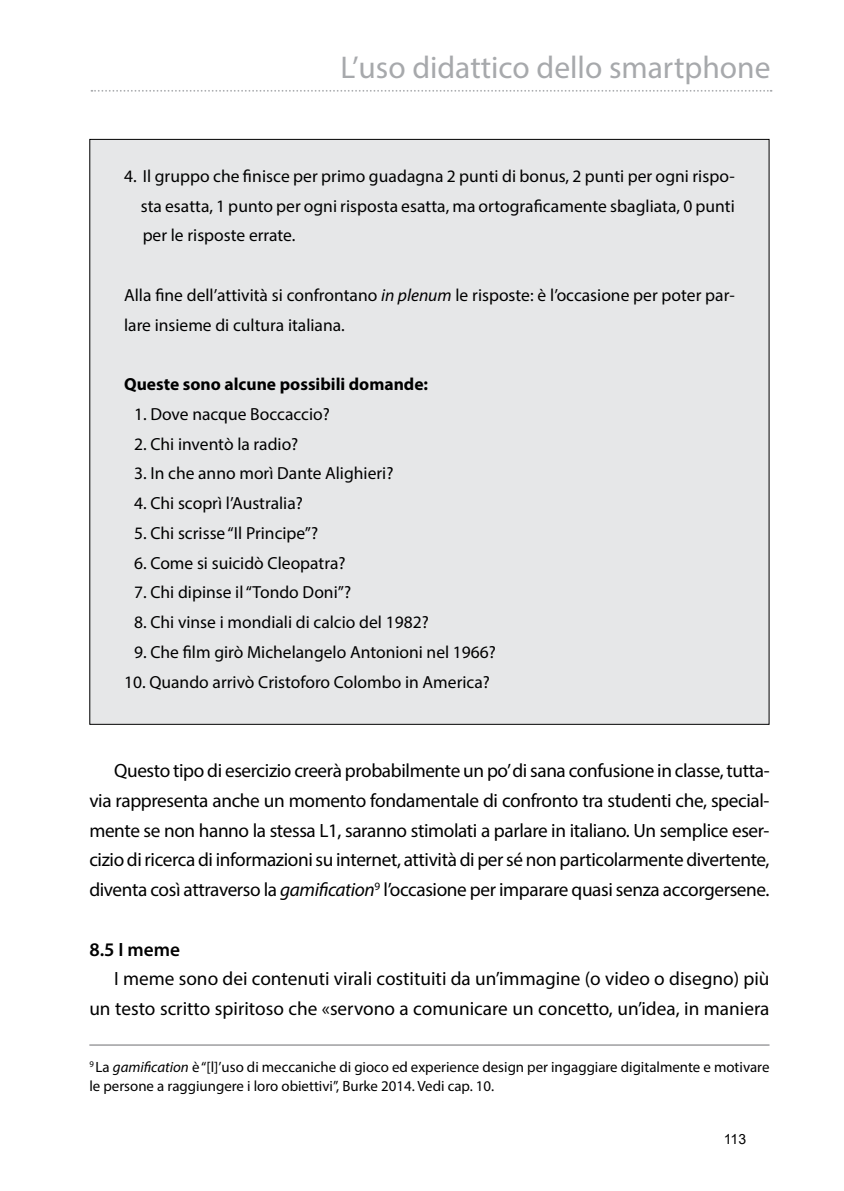
<style>
.page{position:relative;width:844px;height:1191px;background:#fff}
.page>*{position:absolute;margin:0;border:0;box-sizing:border-box;transform-origin:0 0}
.t1{font:31.5px "Myriad Pro";color:#a7a9ac}
.t2{font:19.25px/29.8px "Myriad Pro";color:#000;text-align:justify}
.t3{font:600 19.25px "Myriad Pro";color:#000}
.t4{font:17.5px/29.8px "Myriad Pro";color:#000;text-align:justify}
.t5{font:700 17.5px "Myriad Pro";color:#000}
.t6{font:14.88px/19.2px "Myriad Pro";color:#000}
.t7{font:14px "Arial";color:#000}
.s1{font-style:italic}
</style>
<div class="page">
<div style="left:90px;top:139px;width:678px;height:585px;background:#e6e7e8"></div>
<hr style="left:89px;top:1044px;width:680px;height:1px;background:#6d6e71">
<svg style="left:91px;top:90px;width:680px;height:2px"></svg>
<p class="t1" style="left:340px;top:48px;width:431px">L’uso didattico dello smartphone</p>
<p class="t4" style="left:141px;top:161px;width:595px;text-indent:-17px">4. Il gruppo che finisce per primo guadagna 2 punti di bonus, 2 punti per ogni rispo&shy;sta esatta, 1 punto per ogni risposta esatta, ma ortograficamente sbagliata, 0 punti per le risposte errate.</p>
<p class="t4" style="left:124px;top:280px;width:612px">Alla fine dell’attività si confrontano <span class="s1">in plenum</span> le risposte: è l’occasione per poter par&shy;lare insieme di cultura italiana.</p>
<p class="t5" style="left:124px;top:373px;width:305px">Queste sono alcune possibili domande:</p>
<p class="t4" style="left:134px;top:399px;width:197px">1. Dove nacque Boccaccio?</p>
<p class="t4" style="left:134px;top:429px;width:166px">2. Chi inventò la radio?</p>
<p class="t4" style="left:134px;top:458px;width:261px">3. In che anno morì Dante Alighieri?</p>
<p class="t4" style="left:134px;top:488px;width:170px">4. Chi scoprì l’Australia?</p>
<p class="t4" style="left:134px;top:518px;width:186px">5. Chi scrisse “Il Principe”?</p>
<p class="t4" style="left:134px;top:548px;width:213px">6. Come si suicidò Cleopatra?</p>
<p class="t4" style="left:134px;top:577px;width:219px">7. Chi dipinse il “Tondo Doni”?</p>
<p class="t4" style="left:134px;top:607px;width:296px">8. Chi vinse i mondiali di calcio del 1982?</p>
<p class="t4" style="left:134px;top:637px;width:363px">9. Che film girò Michelangelo Antonioni nel 1966?</p>
<p class="t4" style="left:124px;top:667px;width:367px">10. Quando arrivò Cristoforo Colombo in America?</p>
<p class="t2" style="left:89px;top:755px;width:681px;text-indent:25px">Questo tipo di esercizio creerà probabilmente un po’ di sana confusione in classe, tutta&shy;via rappresenta anche un momento fondamentale di confronto tra studenti che, special&shy;mente se non hanno la stessa L1, saranno stimolati a parlare in italiano. Un semplice eser&shy;cizio di ricerca di informazioni su internet, attività di per sé non particolarmente divertente, diventa così attraverso la <span class="s1">gamification</span><sup>9</sup> l’occasione per imparare quasi senza accorgersene.</p>
<p class="t3" style="left:89px;top:937px;width:92px">8.5 I meme</p>
<p class="t2" style="left:114px;top:963px;width:656px">I meme sono dei contenuti virali costituiti da un’immagine (o video o disegno) più</p>
<p class="t2" style="left:89px;top:993px;width:681px">un testo scritto spiritoso che «servono a comunicare un concetto, un’idea, in maniera</p>
<p class="t6" style="left:89px;top:1057px;width:681px"><sup>9</sup> La <span class="s1">gamification</span> è “[l]’uso di meccaniche di gioco ed experience design per ingaggiare digitalmente e motivare le persone a raggiungere i loro obiettivi”, Burke 2014. Vedi cap. 10.</p>
<p class="t7" style="left:723px;top:1129px;width:24px">113</p>
</div>
